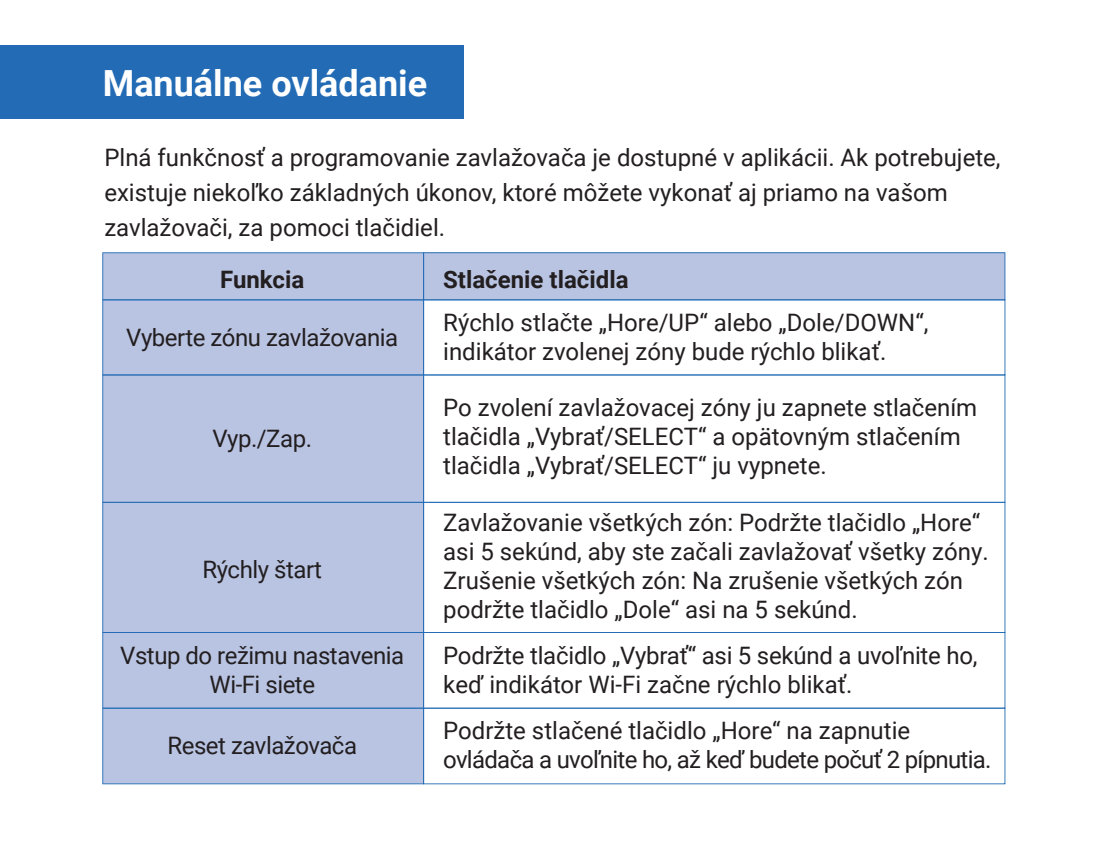
<style>
.page{position:relative;width:1106px;height:851px;background:#fff}
.page>*{position:absolute;margin:0;border:0;box-sizing:border-box;transform-origin:0 0}
.t1{font:700 36px "Roboto";color:#fff}
.t2{font:24px/28.8px "Roboto";color:#231f20}
.t3{font:24px/28.8px "Roboto";letter-spacing:-.03em;color:#231f20}
.t4{font:24px/28.8px "Roboto";letter-spacing:-.02em;color:#231f20;text-align:center}
.t5{font:700 24px "Roboto";color:#231f20}
</style>
<div class="page">
<div style="left:102px;top:252px;width:903px;height:122px;background:#b9c4e3"></div>
<svg style="left:423px;top:299px;width:582px;height:75px"></svg>
<div style="left:102px;top:374px;width:321px;height:128px;background:#b9c4e3"></div>
<svg style="left:423px;top:374px;width:582px;height:128px"></svg>
<div style="left:102px;top:502px;width:321px;height:130px;background:#b9c4e3"></div>
<svg style="left:423px;top:502px;width:582px;height:130px"></svg>
<svg style="left:424px;top:632px;width:581px;height:75px"></svg>
<div style="left:102px;top:632px;width:322px;height:152px;background:#b9c4e3"></div>
<svg style="left:423px;top:707px;width:582px;height:77px"></svg>
<div style="left:0;top:45px;width:464px;height:73px;background:#236cb5"></div>
<h1 class="t1" style="left:103px;top:58px;width:326px">Manuálne ovládanie</h1>
<p class="t2" style="left:104px;top:139px;width:897px;line-height:34.8px">Plná funkčnosť a programovanie zavlažovača je dostupné v aplikácii. Ak potrebujete, existuje niekoľko základných úkonov, ktoré môžete vykonať aj priamo na vašom zavlažovači, za pomoci tlačidiel.</p>
<p class="t5" style="left:220px;top:262px;width:86px">Funkcia</p>
<p class="t4" style="left:126px;top:322px;width:273px">Vyberte zónu zavlažovania</p>
<p class="t2" style="left:212px;top:423px;width:101px">Vyp./Zap.</p>
<p class="t4" style="left:202px;top:554px;width:121px">Rýchly štart</p>
<p class="t4" style="left:120px;top:640px;width:285px">Vstup do režimu nastavenia<br>Wi-Fi siete</p>
<p class="t4" style="left:167px;top:729px;width:191px">Reset zavlažovača</p>
<p class="t5" style="left:443px;top:262px;width:187px">Stlačenie tlačidla</p>
<p class="t2" style="left:443px;top:307px;width:487px">Rýchlo stlačte „Hore/UP“ alebo „Dole/DOWN“, indikátor zvolenej zóny bude rýchlo blikať.</p>
<p class="t2" style="left:443px;top:392px;width:535px">Po zvolení zavlažovacej zóny ju zapnete stlačením tlačidla „Vybrať/SELECT“ a opätovným stlačením tlačidla „Vybrať/SELECT“ ju vypnete.</p>
<p class="t2" style="left:443px;top:507px;width:547px">Zavlažovanie všetkých zón: Podržte tlačidlo „Hore“ asi 5 sekúnd, aby ste začali zavlažovať všetky zóny.<br>Zrušenie všetkých zón: Na zrušenie všetkých zón podržte tlačidlo „Dole“ asi na 5 sekúnd.</p>
<p class="t2" style="left:443px;top:640px;width:536px">Podržte tlačidlo „Vybrať“ asi 5 sekúnd a uvoľnite ho, keď indikátor Wi-Fi začne rýchlo blikať.</p>
<p class="t3" style="left:443px;top:714px;width:550px">Podržte stlačené tlačidlo „Hore“ na zapnutie ovládača a uvoľnite ho, až keď budete počuť 2 pípnutia.</p>
</div>
